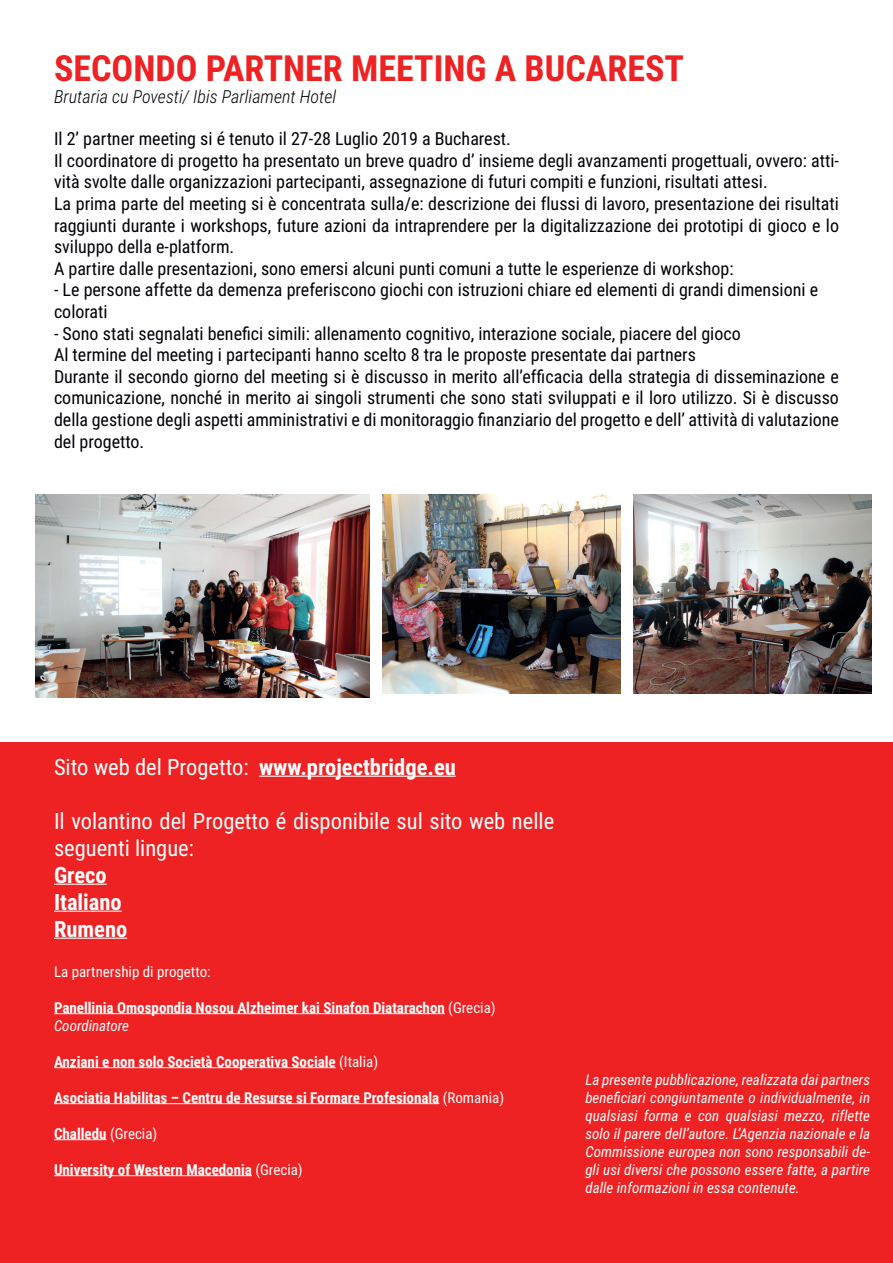
<style>
.page{position:relative;width:893px;height:1263px;background:#fff}
.page>*{position:absolute;margin:0;border:0;box-sizing:border-box;transform-origin:0 0}
.t1{font:700 36px "Roboto Condensed";color:#ee2123}
.t2{font:22.5px/27px "Roboto Condensed";color:#fff}
.t3{font:700 22.5px/27px "Roboto Condensed";color:#fff}
.t4{font:18px/21.6px "Roboto Condensed";color:#000208}
.t5{font:italic 300 18px "Roboto Condensed";color:#000208}
.t6{font:italic 15px/18px "Roboto Condensed";color:#fff;text-align:justify}
.t7{font:700 15px/18px "Roboto Condensed";color:#fff}
.t8{font:15px "Roboto Condensed";color:#fff}
.s1{font-weight:400}
.s2{font-weight:400;font-style:italic}
</style>
<div class="page">
<img style="left:36px;top:495px;width:334px;height:202px">
<img style="left:383px;top:495px;width:238px;height:198px">
<img style="left:634px;top:495px;width:238px;height:198px">
<div style="left:0;top:742px;width:893px;height:521px;background:#ee2123"></div>
<hr style="left:259px;top:776px;width:197px;height:1px;background:#fff">
<hr style="left:54px;top:884px;width:53px;height:1px;background:#fff">
<hr style="left:54px;top:911px;width:68px;height:1px;background:#fff">
<hr style="left:54px;top:938px;width:73px;height:1px;background:#fff">
<hr style="left:54px;top:1013px;width:391px;height:1px;background:#fff">
<hr style="left:54px;top:1067px;width:282px;height:1px;background:#fff">
<hr style="left:54px;top:1103px;width:385px;height:1px;background:#fff">
<hr style="left:54px;top:1139px;width:53px;height:1px;background:#fff">
<hr style="left:54px;top:1175px;width:198px;height:1px;background:#fff">
<h1 class="t1" style="left:54px;top:43px;width:631px">SECONDO PARTNER MEETING A BUCAREST</h1>
<p class="t5" style="left:54px;top:84px;width:284px">Brutaria cu Povesti/ Ibis Parliament Hotel</p>
<p class="t4" style="left:54px;top:127px;width:786px">Il 2’ partner meeting si é tenuto il 27-28 Luglio 2019 a Bucharest.<br>Il coordinatore di progetto ha presentato un breve quadro d’ insieme degli avanzamenti progettuali, ovvero: atti&shy;vità svolte dalle organizzazioni partecipanti, assegnazione di futuri compiti e funzioni, risultati attesi.<br>La prima parte del meeting si è concentrata sulla/e: descrizione dei flussi di lavoro, presentazione dei risultati raggiunti durante i workshops, future azioni da intraprendere per la digitalizzazione dei prototipi di gioco e lo sviluppo della e-platform.<br>A partire dalle presentazioni, sono emersi alcuni punti comuni a tutte le esperienze di workshop:</p>
<p class="t4" style="left:54px;top:279px;width:766px">- Le persone affette da demenza preferiscono giochi con istruzioni chiare ed elementi di grandi dimensioni e colorati</p>
<p class="t4" style="left:54px;top:322px;width:786px">- Sono stati segnalati benefici simili: allenamento cognitivo, interazione sociale, piacere del gioco<br>Al termine del meeting i partecipanti hanno scelto 8 tra le proposte presentate dai partners<br>Durante il secondo giorno del meeting si è discusso in merito all’efficacia della strategia di disseminazione e comunicazione, nonché in merito ai singoli strumenti che sono stati sviluppati e il loro utilizzo. Si è discusso della gestione degli aspetti amministrativi e di monitoraggio finanziario del progetto e dell’ attività di valutazione del progetto.</p>
<p class="t3" style="left:54px;top:752px;width:403px"><span class="s1">Sito web del Progetto:</span> www.projectbridge.eu</p>
<p class="t2" style="left:54px;top:806px;width:502px">Il volantino del Progetto é disponibile sul sito web nelle seguenti lingue:</p>
<p class="t3" style="left:54px;top:860px;width:75px">Greco<br>Italiano<br>Rumeno</p>
<p class="t8" style="left:54px;top:961px;width:158px">La partnership di progetto:</p>
<p class="t7" style="left:54px;top:998px;width:443px">Panellinia Omospondia Nosou Alzheimer kai Sinafon Diatarachon <span class="s1">(Grecia)<br></span><span class="s2">Coordinatore</span></p>
<p class="t7" style="left:54px;top:1052px;width:326px">Anziani e non solo Società Cooperativa Sociale <span class="s1">(Italia)</span></p>
<p class="t7" style="left:54px;top:1088px;width:452px">Asociatia Habilitas – Centru de Resurse si Formare Profesionala <span class="s1">(Romania)</span></p>
<p class="t7" style="left:54px;top:1124px;width:105px">Challedu <span class="s1">(Grecia)</span></p>
<p class="t7" style="left:54px;top:1160px;width:250px">University of Western Macedonia <span class="s1">(Grecia)</span></p>
<p class="t6" style="left:585px;top:1070px;width:286px">La presente pubblicazione, realizzata dai partners beneficiari congiuntamente o individualmente, in qualsiasi forma e con qualsiasi mezzo, riflette solo il parere dell’autore. L’Agenzia nazionale e la Commissione europea non sono responsabili de&shy;gli usi diversi che possono essere fatte, a partire dalle informazioni in essa contenute.</p>
</div>
